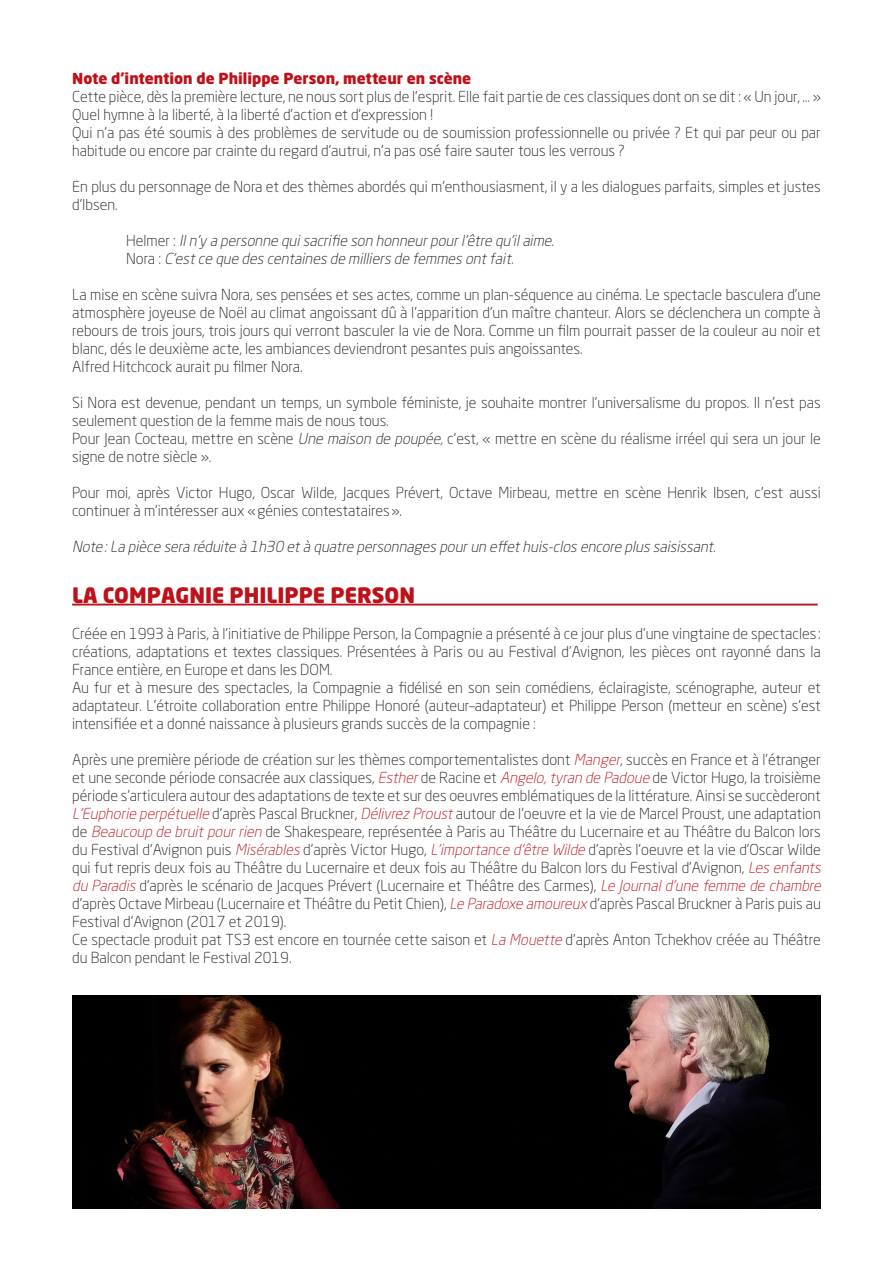
<style>
.page{position:relative;width:893px;height:1263px;background:#fff}
.page>*{position:absolute;margin:0;border:0;box-sizing:border-box;transform-origin:0 0}
.t1{font:900 21px "Neo Sans Std";color:#be1119}
.t2{font:300 15px/18px "Neo Sans Std";color:#231f20}
.t3{font:italic 300 15px "Neo Sans Std";color:#231f20}
.t4{font:900 15px "Neo Sans Std";color:#be1119}
.s1{font-style:normal}
.s2{font-style:italic}
.s3{font-style:italic;color:#be1119}
</style>
<div class="page">
<hr style="left:72px;top:604px;width:746px;height:1px;background:#be1119">
<img style="left:72px;top:995px;width:749px;height:214px">
<p class="t4" style="left:72px;top:68px;width:401px">Note d’intention de Philippe Person, metteur en scène</p>
<p class="t2" style="left:72px;top:87px;width:750px">Cette pièce, dès la première lecture, ne nous sort plus de l’esprit. Elle fait partie de ces classiques dont on se dit : « Un jour, … »</p>
<p class="t2" style="left:72px;top:105px;width:363px">Quel hymne à la liberté, à la liberté d’action et d’expression !</p>
<p class="t2" style="left:72px;top:123px;width:750px">Qui n’a pas été soumis à des problèmes de servitude ou de soumission professionnelle ou privée ? Et qui par peur ou par habitude ou encore par crainte du regard d’autrui, n’a pas osé faire sauter tous les verrous ?</p>
<p class="t2" style="left:72px;top:177px;width:750px">En plus du personnage de Nora et des thèmes abordés qui m’enthousiasment, il y a les dialogues parfaits, simples et justes d’Ibsen.</p>
<p class="t3" style="left:126px;top:231px;width:433px"><span class="s1">H e l m e r :</span> Iln’y a personne quisacrifie son honneurpourl’être qu’ilaime.</p>
<p class="t3" style="left:126px;top:249px;width:392px"><span class="s1">N o r a :</span> C’estce que des centaines de milliers de femmes ontfait.</p>
<p class="t2" style="left:72px;top:285px;width:750px;text-align:justify">La mise en scène suivra Nora, ses pensées et ses actes, comme un plan-séquence au cinéma. Le spectacle basculera d’une atmosphère joyeuse de Noël au climat angoissant dû à l’apparition d’un maître chanteur. Alors se déclenchera un compte à rebours de trois jours, trois jours qui verront basculer la vie de Nora. Comme un film pourrait passer de la couleur au noir et blanc, dés le deuxième acte, les ambiances deviendront pesantes puis angoissantes.</p>
<p class="t2" style="left:72px;top:357px;width:232px">Alfred Hitchcock aurait pu filmer Nora.</p>
<p class="t2" style="left:72px;top:393px;width:750px">Si Nora est devenue, pendant un temps, un symbole féministe, je souhaite montrer l’universalisme du propos. Il n’est pas seulement question de la femme mais de nous tous.</p>
<p class="t2" style="left:72px;top:429px;width:750px">Pour Jean Cocteau, mettre en scène <span class="s2">Une maison de poupée,</span>c’est, « mettre en scène du réalisme irréel qui sera un jour le signe de notre siècle ».</p>
<p class="t2" style="left:72px;top:483px;width:750px">Pour moi, après Victor Hugo, Oscar Wilde, Jacques Prévert, Octave Mirbeau, mettre en scène Henrik Ibsen, c’est aussi continuer à m’intéresser aux «génies contestataires».</p>
<p class="t3" style="left:72px;top:537px;width:649px">Note:La pièce sera réduite à 1h30 età quatre personnages pourun effethuis-clos encore plus saisissant.</p>
<p class="t1" style="left:72px;top:581px;width:344px">LA COMPAGNIE PHILIPPE PERSON</p>
<p class="t2" style="left:72px;top:624px;width:750px;text-align:justify">Créée en 1993 à Paris, à l’initiative de Philippe Person, la Compagnie a présenté à ce jour plus d’une vingtaine de spectacles : créations, adaptations et textes classiques. Présentées à Paris ou au Festival d’Avignon, les pièces ont rayonné dans la France entière, en Europe et dans les DOM.</p>
<p class="t2" style="left:72px;top:678px;width:750px;text-align:justify">Au fur et à mesure des spectacles, la Compagnie a fidélisé en son sein comédiens, éclairagiste, scénographe, auteur et adaptateur. L’étroite collaboration entre Philippe Honoré (auteur–adaptateur) et Philippe Person (metteur en scène) s’est intensifiée et a donné naissance à plusieurs grands succès de la compagnie :</p>
<p class="t2" style="left:72px;top:750px;width:754px">Après une première période de création sur les thèmes comportementalistes dont <span class="s3">Manger</span>, succès en France et à l’étranger et une seconde période consacrée aux classiques, <span class="s3">Esther</span>de Racine et <span class="s3">Angelo,tyran de Padoue</span> de Victor Hugo, la troisième période s’articulera autour des adaptations de texte et sur des oeuvres emblématiques de la littérature. Ainsi se succèderont <span class="s3">L’Euphorie perpétuelle</span> d’après Pascal Bruckner, <span class="s3">Délivrez Proust</span>autour de l’oeuvre et la vie de Marcel Proust, une adaptation de <span class="s3">Beaucoup de bruitpourrien</span> de Shakespeare, représentée à Paris au Théâtre du Lucernaire et au Théâtre du Balcon lors du Festival d’Avignon puis <span class="s3">Misérables</span> d’après Victor Hugo, <span class="s3">L’importance d’être Wilde</span> d’après l’oeuvre et la vie d’Oscar Wilde qui fut repris deux fois au Théâtre du Lucernaire et deux fois au Théâtre du Balcon lors du Festival d’Avignon, <span class="s3">Les enfants du Paradis</span> d’après le scénario de Jacques Prévert (Lucernaire et Théâtre des Carmes), <span class="s3">Le Journald’une femme de chambre </span>d’après Octave Mirbeau (Lucernaire et Théâtre du Petit Chien), <span class="s3">Le Paradoxe amoureux</span> d’après Pascal Bruckner à Paris puis au Festival d’Avignon (2017 et 2019).</p>
<p class="t2" style="left:72px;top:930px;width:750px">Ce spectacle produit pat TS3 est encore en tournée cette saison et <span class="s3">La Mouette</span> d’après Anton Tchekhov créée au Théâtre du Balcon pendant le Festival 2019.</p>
</div>
